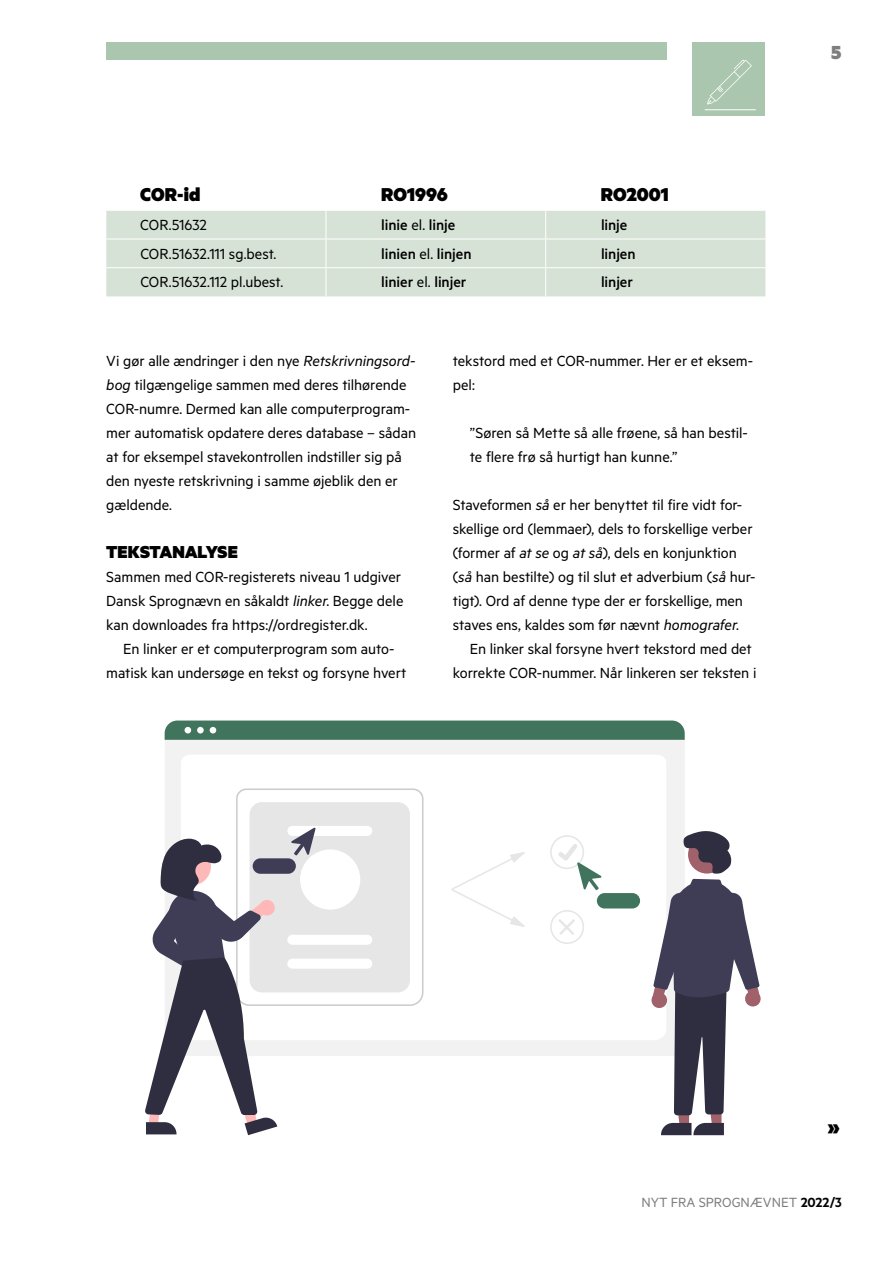
<style>
.page{position:relative;width:893px;height:1263px;background:#fff}
.page>*{position:absolute;margin:0;border:0;box-sizing:border-box;transform-origin:0 0}
.t1{font:900 27px "Metric";color:#000}
.t2{font:900 21.3px "Metric";color:#7e7e7f}
.t3{font:900 21px "Metric";letter-spacing:-.005em;color:#000}
.t4{font:900 19.5px "Metric";letter-spacing:-.005em;color:#000}
.t5{font:16.5px/24px "Metric";letter-spacing:-.005em;color:#000}
.t6{font:500 16.5px "Metric";letter-spacing:-.005em;color:#000}
.t7{font:15px "Metric";color:#7e7e7f}
.s1{font-weight:400}
.s2{font-style:italic}
.s3{font-weight:600;color:#000}
</style>
<div class="page">
<div style="left:106px;top:211px;width:659px;height:85px;background:#d7e2d7"></div>
<hr style="left:326px;top:239px;width:220px;height:1px;background:#fff">
<hr style="left:326px;top:267px;width:220px;height:1px;background:#fff">
<svg style="left:326px;top:211px;width:1px;height:85px"></svg>
<svg style="left:545px;top:211px;width:1px;height:85px"></svg>
<div style="left:106px;top:43px;width:561px;height:17px;background:#abc6af"></div>
<div style="left:692px;top:43px;width:73px;height:73px;background:#abc6af"></div>
<svg style="left:707px;top:59px;width:45px;height:45px"></svg>
<hr style="left:705px;top:109px;width:51px;height:1px;background:#fff">
<hr style="left:106px;top:239px;width:220px;height:1px;background:#fff">
<hr style="left:546px;top:239px;width:219px;height:1px;background:#fff">
<hr style="left:106px;top:267px;width:220px;height:1px;background:#fff">
<hr style="left:546px;top:267px;width:219px;height:1px;background:#fff">
<div style="left:165px;top:740px;width:520px;height:316px;background:#f2f2f2"></div>
<svg style="left:181px;top:755px;width:485px;height:285px"></svg>
<svg style="left:165px;top:720px;width:520px;height:20px;background:#497b65"></svg>
<svg style="left:451px;top:852px;width:74px;height:75px"></svg>
<svg style="left:550px;top:910px;width:34px;height:34px"></svg>
<svg style="left:550px;top:835px;width:51px;height:55px"></svg>
<div style="left:597px;top:893px;width:43px;height:15px;background:#40745d;border-radius:8px"></div>
<svg style="left:650px;top:830px;width:111px;height:305px"></svg>
<svg style="left:145px;top:788px;width:278px;height:347px"></svg>
<p class="t3" style="left:140px;top:181px;width:62px">COR-id</p>
<p class="t3" style="left:381px;top:181px;width:68px">RO1996</p>
<p class="t3" style="left:601px;top:181px;width:70px">RO2001</p>
<p class="t5" style="left:140px;top:212px;width:68px">COR.51632</p>
<p class="t6" style="left:381px;top:215px;width:75px">linie <span class="s1">el.</span> linje</p>
<p class="t6" style="left:601px;top:215px;width:28px">linje</p>
<p class="t5" style="left:140px;top:241px;width:138px">COR.51632.111 sg.best.</p>
<p class="t6" style="left:381px;top:244px;width:92px">linien <span class="s1">el.</span> linjen</p>
<p class="t6" style="left:601px;top:244px;width:36px">linjen</p>
<p class="t5" style="left:140px;top:270px;width:144px">COR.51632.112 pl.ubest.</p>
<p class="t6" style="left:381px;top:273px;width:87px">linier <span class="s1">el.</span> linjer</p>
<p class="t6" style="left:601px;top:273px;width:34px">linjer</p>
<p class="t5" style="left:106px;top:348px;width:311px">Vi gør alle ændringer i den nye <span class="s2">Retskrivningsord&shy;bog</span> tilgængelige sammen med deres tilhørende COR-numre. Dermed kan alle computerprogram&shy;mer automatisk opdatere deres database – sådan at for eksempel stavekontrollen indstiller sig på den nyeste retskrivning i samme øjeblik den er gældende.</p>
<h4 class="t4" style="left:106px;top:540px;width:133px">TEKSTANALYSE</h4>
<p class="t5" style="left:106px;top:564px;width:296px">Sammen med COR-registerets niveau 1 udgiver</p>
<p class="t5" style="left:106px;top:588px;width:299px">Dansk Sprognævn en såkaldt <span class="s2">linker</span>. Begge dele</p>
<p class="t5" style="left:106px;top:612px;width:263px">kan downloades fra https://ordregister.dk.</p>
<p class="t5" style="left:123px;top:636px;width:273px">En linker er et computerprogram som auto-</p>
<p class="t5" style="left:106px;top:660px;width:302px">matisk kan undersøge en tekst og forsyne hvert</p>
<p class="t5" style="left:453px;top:348px;width:302px">tekstord med et COR-nummer. Her er et eksem&shy;pel:</p>
<p class="t5" style="left:470px;top:420px;width:280px">”Søren så Mette så alle frøene, så han bestil&shy;te flere frø så hurtigt han kunne.”</p>
<p class="t5" style="left:453px;top:492px;width:291px">Staveformen <span class="s2">så</span> er her benyttet til fire vidt for-</p>
<p class="t5" style="left:453px;top:516px;width:301px">skellige ord (lemmaer), dels to forskellige verber</p>
<p class="t5" style="left:453px;top:540px;width:286px">(former af <span class="s2">at se</span> og <span class="s2">at så</span>), dels en konjunktion</p>
<p class="t5" style="left:453px;top:564px;width:304px">(<span class="s2">så</span> han bestilte) og til slut et adverbium (<span class="s2">så</span> hur-</p>
<p class="t5" style="left:453px;top:588px;width:292px">tigt). Ord af denne type der er forskellige, men</p>
<p class="t5" style="left:453px;top:612px;width:288px">staves ens, kaldes som før nævnt <span class="s2">homografer</span>.</p>
<p class="t5" style="left:470px;top:636px;width:283px">En linker skal forsyne hvert tekstord med det</p>
<p class="t5" style="left:453px;top:660px;width:305px">korrekte COR-nummer. Når linkeren ser teksten i</p>
<p class="t2" style="left:831px;top:39px;width:13px">5</p>
<h1 class="t1" style="left:827px;top:1112px;width:15px">»</h1>
<p class="t7" style="left:641px;top:1193px;width:202px">NYT FRA SPROGNÆVNET <span class="s3">2022/3</span></p>
</div>
